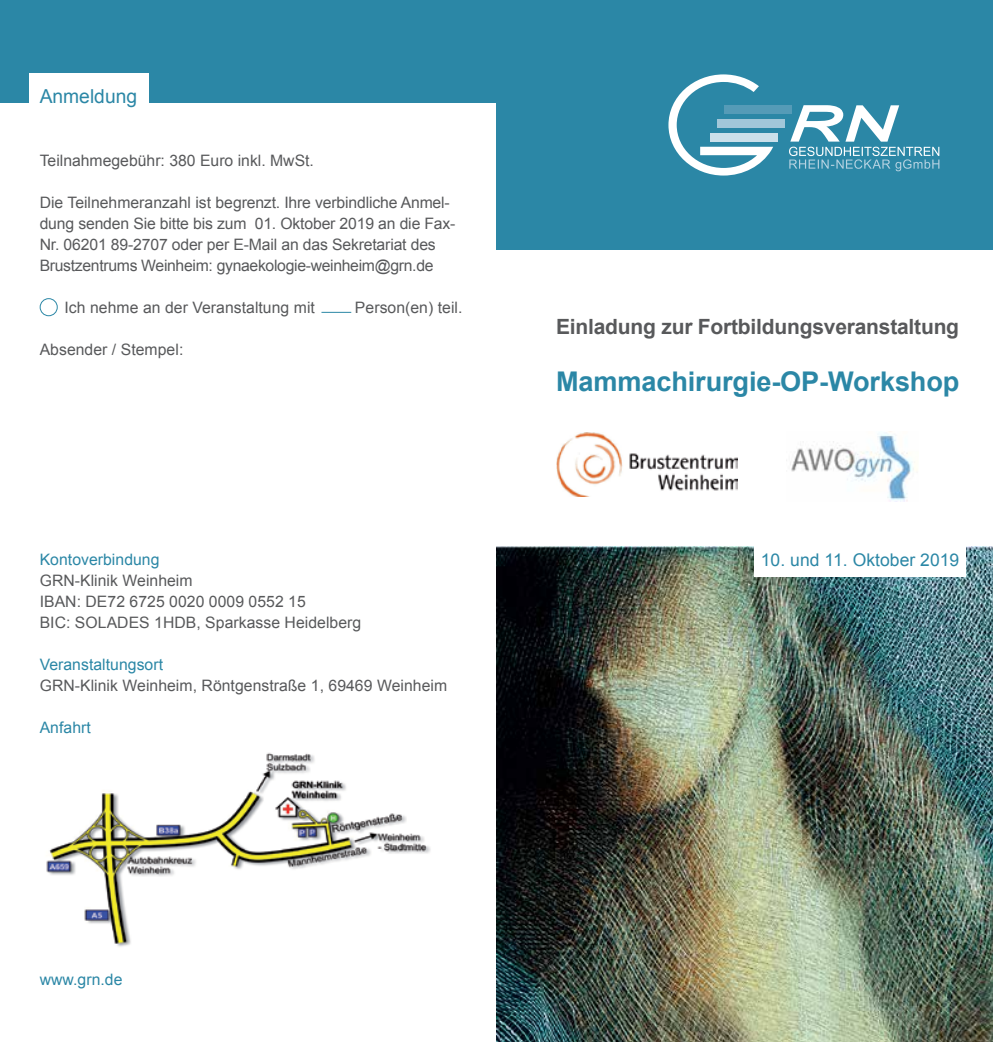
<style>
.page{position:relative;width:993px;height:1042px;background:#fff}
.page>*{position:absolute;margin:0;border:0;box-sizing:border-box;transform-origin:0 0}
.t1{font:700 27.12px "Arial";letter-spacing:-.005em;color:#2b87a6}
.t2{font:700 21px "Arial";letter-spacing:-.01em;color:#58595b}
.t3{font:19.25px "Arial";color:#2b87a6}
.t4{font:17.5px "Arial";letter-spacing:.005em;color:#2b87a6}
.t5{font:15.75px/21px "Arial";color:#58595b}
.t6{font:15.75px "Arial";letter-spacing:.005em;color:#2b87a6}
</style>
<div class="page">
<img style="left:46px;top:752px;width:385px;height:195px">
<div style="left:0;top:0;width:536px;height:103px;background:#2b87a6"></div>
<div style="left:30px;top:73px;width:119px;height:44px;background:#fff"></div>
<div style="left:40px;top:298px;width:18px;height:18px;border:1px solid #2b87a6;border-radius:50%"></div>
<hr style="left:321px;top:312px;width:30px;height:1px;background:#2b87a6">
<img style="left:496px;top:546px;width:496px;height:496px">
<div style="left:754px;top:525px;width:211px;height:51px;background:#fff"></div>
<div style="left:496px;top:0;width:496px;height:250px;background:#2b87a6"></div>
<img style="left:556px;top:433px;width:181px;height:64px">
<div style="left:716px;top:119px;width:68px;height:9px;background:#a2c7d9"></div>
<div style="left:710px;top:133px;width:67px;height:9px;background:#cbe0ea"></div>
<div style="left:723px;top:105px;width:67px;height:9px;background:#559bb7"></div>
<svg style="left:668px;top:74px;width:105px;height:102px"></svg>
<svg style="left:789px;top:105px;width:150px;height:66px"></svg>
<img style="left:786px;top:432px;width:132px;height:70px">
<p class="t3" style="left:40px;top:83px;width:99px">Anmeldung</p>
<p class="t5" style="left:40px;top:150px;width:275px">Teilnahmegebühr: 380 Euro inkl. MwSt.</p>
<p class="t5" style="left:40px;top:192px;width:417px">Die Teilnehmeranzahl ist begrenzt. Ihre verbindliche Anmel&shy;dung senden Sie bitte bis zum 01. Oktober 2019 an die Fax-Nr. 06201 89-2707 oder per E-Mail an das Sekretariat des Brustzentrums Weinheim: gynaekologie-weinheim@grn.de</p>
<p class="t5" style="left:64px;top:297px;width:252px">Ich nehme an der Veranstaltung mit</p>
<p class="t5" style="left:355px;top:297px;width:109px">Person(en) teil.</p>
<p class="t5" style="left:40px;top:339px;width:145px">Absender / Stempel:</p>
<p class="t6" style="left:40px;top:549px;width:121px">Kontoverbindung</p>
<p class="t5" style="left:40px;top:570px;width:323px">GRN-Klinik Weinheim<br>IBAN: DE72 6725 0020 0009 0552 15<br>BIC: SOLADES 1HDB, Sparkasse Heidelberg</p>
<p class="t6" style="left:40px;top:654px;width:125px">Veranstaltungsort</p>
<p class="t5" style="left:40px;top:675px;width:409px">GRN-Klinik Weinheim, Röntgenstraße 1, 69469 Weinheim</p>
<p class="t6" style="left:40px;top:717px;width:53px">Anfahrt</p>
<p class="t6" style="left:40px;top:969px;width:84px">www.grn.de</p>
<h2 class="t2" style="left:556px;top:313px;width:404px">Einladung zur Fortbildungsveranstaltung</h2>
<h1 class="t1" style="left:556px;top:363px;width:405px">Mammachirurgie-OP-Workshop</h1>
<p class="t4" style="left:760px;top:548px;width:200px">10. und 11. Oktober 2019</p>
</div>
